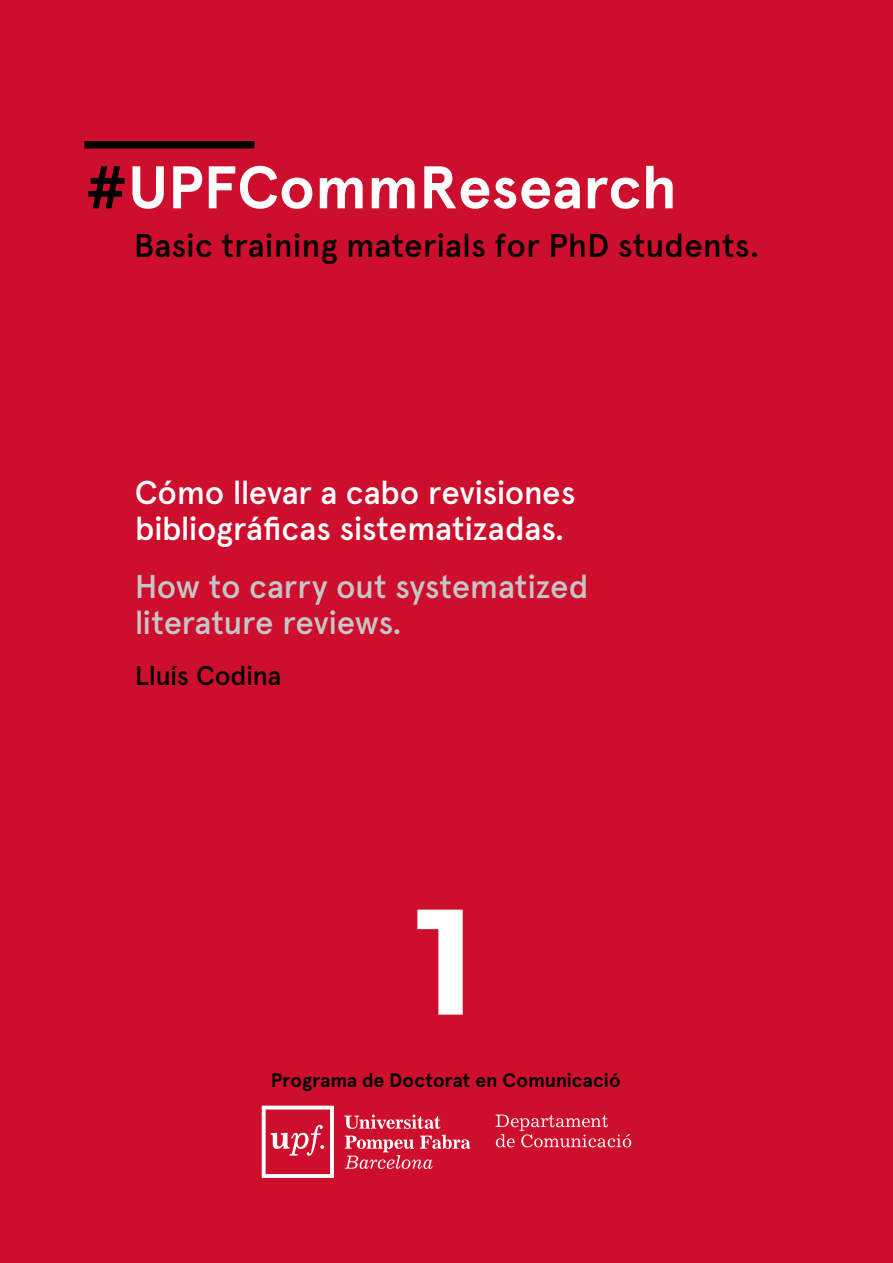
<style>
.page{position:relative;width:893px;height:1263px;background:#ce0e2d}
.page>*{position:absolute;margin:0;border:0;box-sizing:border-box;transform-origin:0 0}
.t1{font:700 150px "Montserrat";color:#fff}
.t2{font:700 60px "Apercu";color:#fff}
.t3{font:500 33px/36.3px "Apercu";letter-spacing:-.015em;color:#fff}
.t4{font:500 33px/36.3px "Apercu";letter-spacing:-.01em;color:#c6c6c6}
.t5{font:500 33px "Apercu";color:#000}
.t6{font:500 27px "Apercu";letter-spacing:-.02em;color:#000}
.t7{font:700 19.5px "Apercu";color:#000}
.s1{color:#000}
</style>
<div class="page">
<div style="left:84px;top:141px;width:170px;height:8px;background:#000"></div>
<svg style="left:262px;top:1106px;width:72px;height:72px"></svg>
<svg style="left:344px;top:1114px;width:126px;height:55px"></svg>
<svg style="left:496px;top:1114px;width:135px;height:33px"></svg>
<h2 class="t2" style="left:84px;top:151px;width:594px"><span class="s1">#</span>UPFCommResearch</h2>
<p class="t5" style="left:134px;top:226px;width:628px">Basic training materials for PhD students.</p>
<p class="t3" style="left:135px;top:474px;width:442px">Cómo llevar a cabo revisiones bibliográficas sistematizadas.</p>
<p class="t4" style="left:135px;top:568px;width:455px">How to carry out systematized literature reviews.</p>
<p class="t6" style="left:135px;top:659px;width:148px">Lluís Codina</p>
<h1 class="t1" style="left:416px;top:853px;width:60px">1</h1>
<p class="t7" style="left:271px;top:1068px;width:351px">Programa de Doctorat en Comunicació</p>
</div>
